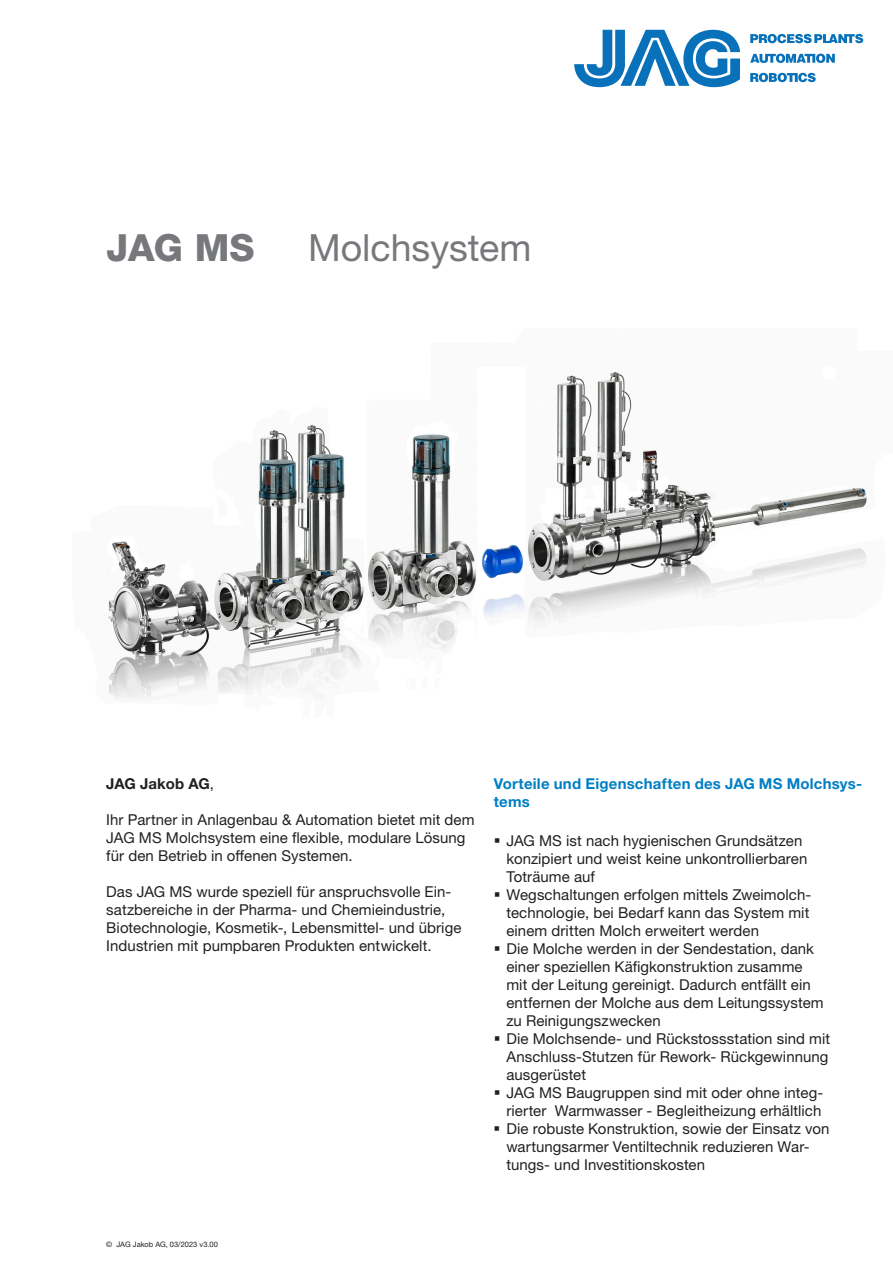
<style>
.page{position:relative;width:893px;height:1263px;background:#fff}
.page>*{position:absolute;margin:0;border:0;box-sizing:border-box;transform-origin:0 0}
.t1{font:37.5px "Helvetica Neue LTW1 G";color:#76787b}
.t2{font:800 37.5px "Helvetica Neue LTW1 G";color:#76787b}
.t3{font:15px/18px "Helvetica Neue LTW1 G";letter-spacing:.005em;color:#231f20}
.t4{font:700 15px/18px "Helvetica Neue LTW1 G";letter-spacing:.015em;color:#007fc5}
.t5{font:700 15px "Helvetica Neue LTW1 G";letter-spacing:-.01em;color:#231f20}
.t6{font:7.5px "Helvetica Neue LTW1 G";color:#231f20}
.s1{font-weight:400}
</style>
<div class="page">
<svg style="left:574px;top:30px;width:166px;height:57px"></svg>
<svg style="left:750px;top:34px;width:113px;height:9px"></svg>
<svg style="left:750px;top:54px;width:85px;height:9px"></svg>
<svg style="left:750px;top:73px;width:66px;height:9px"></svg>
<img style="left:108px;top:372px;width:759px;height:327px">
<h1 class="t2" style="left:106px;top:225px;width:150px">JAG MS</h1>
<h1 class="t1" style="left:308px;top:224px;width:225px">Molchsystem</h1>
<p class="t5" style="left:106px;top:774px;width:109px">JAG Jakob AG<span class="s1">,</span></p>
<p class="t3" style="left:106px;top:810px;width:370px">Ihr Partner in Anlagenbau &amp; Automation bietet mit dem<br>JAG MS Molchsystem eine flexible, modulare Lösung für den Betrieb in offenen Systemen.</p>
<p class="t3" style="left:106px;top:882px;width:357px">Das JAG MS wurde speziell für anspruchsvolle Ein&shy;satzbereiche in der Pharma- und Chemieindustrie, Biotechnologie, Kosmetik-, Lebensmittel- und übrige Industrien mit pumpbaren Produkten entwickelt.</p>
<p class="t4" style="left:494px;top:774px;width:370px">Vorteile und Eigenschaften des JAG MS Molchsys&shy;tems</p>
<p class="t3" style="left:506px;top:832px;width:325px">JAG MS ist nach hygienischen Grundsätzen konzipiert und weist keine unkontrollierbaren Toträume auf<br>Wegschaltungen erfolgen mittels Zweimolch&shy;technologie, bei Bedarf kann das System mit einem dritten Molch erweitert werden<br>Die Molche werden in der Sendestation, dank einer speziellen Käfigkonstruktion zusamme<br>mit der Leitung gereinigt. Dadurch entfällt ein entfernen der Molche aus dem Leitungssystem zu Reinigungszwecken<br>Die Molchsende- und Rückstossstation sind mit Anschluss-Stutzen für Rework- Rückgewinnung ausgerüstet<br>JAG MS Baugruppen sind mit oder ohne integ&shy;rierter Warmwasser - Begleitheizung erhältlich Die robuste Konstruktion, sowie der Einsatz von wartungsarmer Ventiltechnik reduzieren War&shy;tungs- und Investitionskosten</p>
<p class="t6" style="left:106px;top:1240px;width:113px">© JAG Jakob AG, 03/2023 v3.00</p>
</div>
